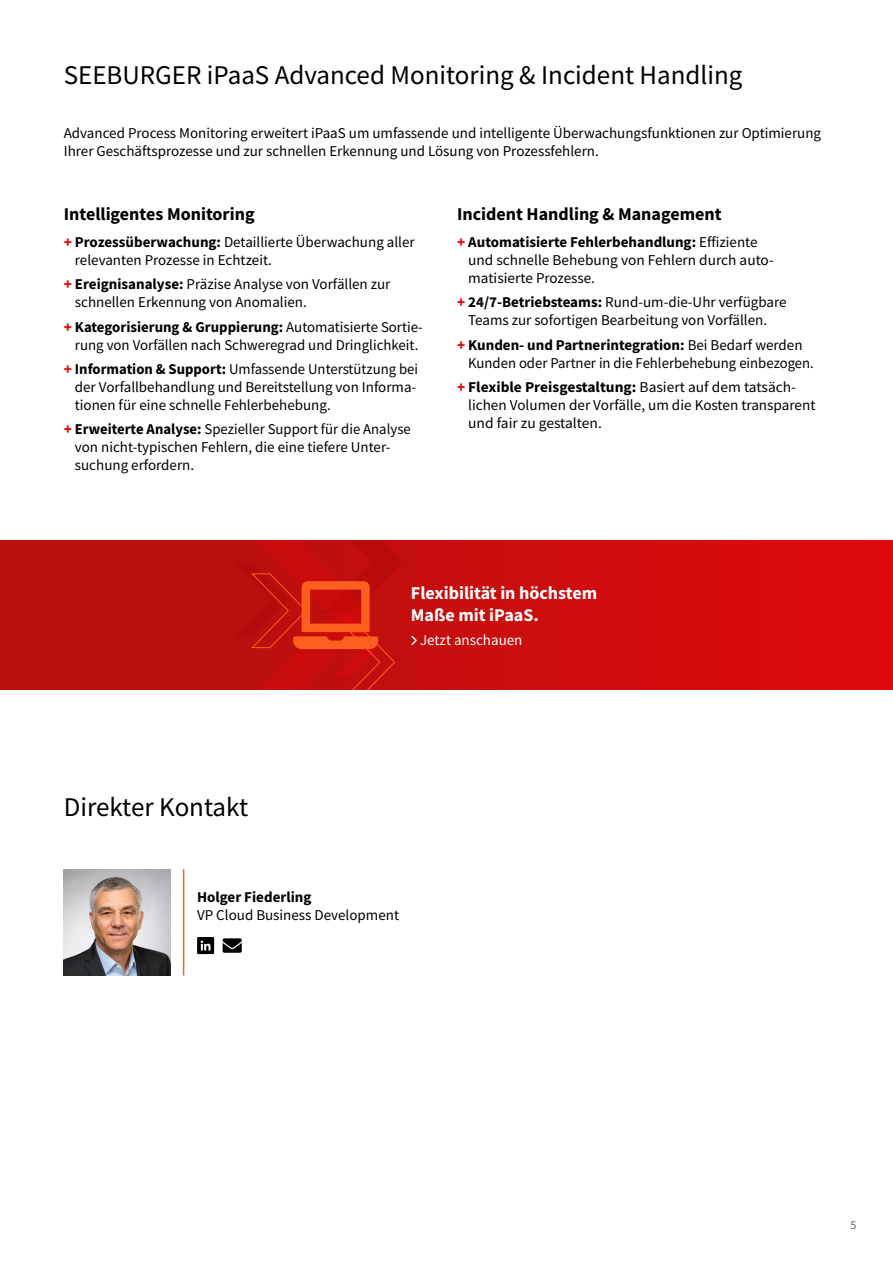
<style>
.page{position:relative;width:893px;height:1263px;background:#fff}
.page>*{position:absolute;margin:0;border:0;box-sizing:border-box;transform-origin:0 0}
.t1{font:27px "Source Sans Pro";color:#000}
.t2{font:700 18px "Source Sans Pro";color:#000}
.t3{font:700 18px/21.6px "Source Sans Pro";color:#fff}
.t4{font:15px/18px "Source Sans Pro";color:#000}
.t5{font:700 15px "Source Sans Pro";color:#000}
.t6{font:15px "Source Sans Pro";color:#fff}
.t7{font:12px "Source Sans Pro";color:#646464}
.s1{font-weight:900;color:#e10a0a}
.s2{font-weight:700}
</style>
<div class="page">
<svg style="left:0;top:541px;width:893px;height:148px;background:#ca0c0c"></svg>
<img style="left:64px;top:869px;width:106px;height:106px">
<hr style="left:183px;top:869px;width:1px;height:106px;background:#ff5f1e">
<svg style="left:197px;top:937px;width:17px;height:17px"></svg>
<svg style="left:223px;top:938px;width:19px;height:15px"></svg>
<svg style="left:411px;top:636px;width:6px;height:9px"></svg>
<svg style="left:235px;top:541px;width:168px;height:148px;background:#c8170f"></svg>
<h1 class="t1" style="left:64px;top:58px;width:680px">SEEBURGER iPaaS Advanced Monitoring &amp; Incident Handling</h1>
<p class="t4" style="left:64px;top:124px;width:759px">Advanced Process Monitoring erweitert iPaaS um umfassende und intelligente Überwachungsfunktionen zur Optimierung<br>Ihrer Geschäftsprozesse und zur schnellen Erkennung und Lösung von Prozessfehlern.</p>
<p class="t2" style="left:64px;top:202px;width:192px">Intelligentes Monitoring</p>
<p class="t4" style="left:75px;top:233px;width:341px;text-indent:-11px"><span class="s1">+</span> <span class="s2">Prozessüberwachung:</span> Detaillierte Überwachung aller relevanten Prozesse in Echtzeit.</p>
<p class="t4" style="left:75px;top:275px;width:317px;text-indent:-11px"><span class="s1">+</span> <span class="s2">Ereignisanalyse:</span> Präzise Analyse von Vorfällen zur schnellen Erkennung von Anomalien.</p>
<p class="t4" style="left:64px;top:318px;width:359px;text-align:center"><span class="s1">+</span> <span class="s2">Kategorisierung &amp; Gruppierung:</span> Automatisierte Sortie&shy;rung von Vorfällen nach Schweregrad und Dringlichkeit.</p>
<p class="t4" style="left:75px;top:360px;width:345px;text-indent:-11px"><span class="s1">+</span> <span class="s2">Information &amp; Support:</span> Umfassende Unterstützung bei der Vorfallbehandlung und Bereitstellung von Informa&shy;tionen für eine schnelle Fehlerbehebung.</p>
<p class="t4" style="left:75px;top:420px;width:337px;text-indent:-11px"><span class="s1">+</span> <span class="s2">Erweiterte Analyse:</span> Spezieller Support für die Analyse von nicht-typischen Fehlern, die eine tiefere Unter&shy;suchung erfordern.</p>
<p class="t2" style="left:457px;top:202px;width:266px">Incident Handling &amp; Management</p>
<p class="t4" style="left:468px;top:233px;width:306px;text-indent:-11px"><span class="s1">+</span> <span class="s2">Automatisierte Fehlerbehandlung:</span> Effiziente und schnelle Behebung von Fehlern durch auto&shy;matisierte Prozesse.</p>
<p class="t4" style="left:457px;top:293px;width:331px;text-align:center"><span class="s1">+</span> <span class="s2">24/7-Betriebsteams:</span> Rund-um-die-Uhr verfügbare<br>Teams zur sofortigen Bearbeitung von Vorfällen.</p>
<p class="t4" style="left:468px;top:336px;width:347px;text-indent:-11px"><span class="s1">+</span> <span class="s2">Kunden- und Partnerintegration:</span> Bei Bedarf werden<br>Kunden oder Partner in die Fehlerbehebung einbezogen.</p>
<p class="t4" style="left:468px;top:378px;width:349px;text-indent:-11px"><span class="s1">+</span> <span class="s2">Flexible Preisgestaltung:</span> Basiert auf dem tatsäch&shy;lichen Volumen der Vorfälle, um die Kosten transparent und fair zu gestalten.</p>
<p class="t3" style="left:411px;top:582px;width:188px">Flexibilität in höchstem<br>Maße mit iPaaS.</p>
<p class="t6" style="left:420px;top:630px;width:104px">Jetzt anschauen</p>
<h1 class="t1" style="left:64px;top:790px;width:186px">Direkter Kontakt</h1>
<p class="t5" style="left:197px;top:887px;width:116px">Holger Fiederling</p>
<p class="t4" style="left:197px;top:906px;width:203px">VP Cloud Business Development</p>
<p class="t7" style="left:850px;top:1218px;width:7px">5</p>
</div>
